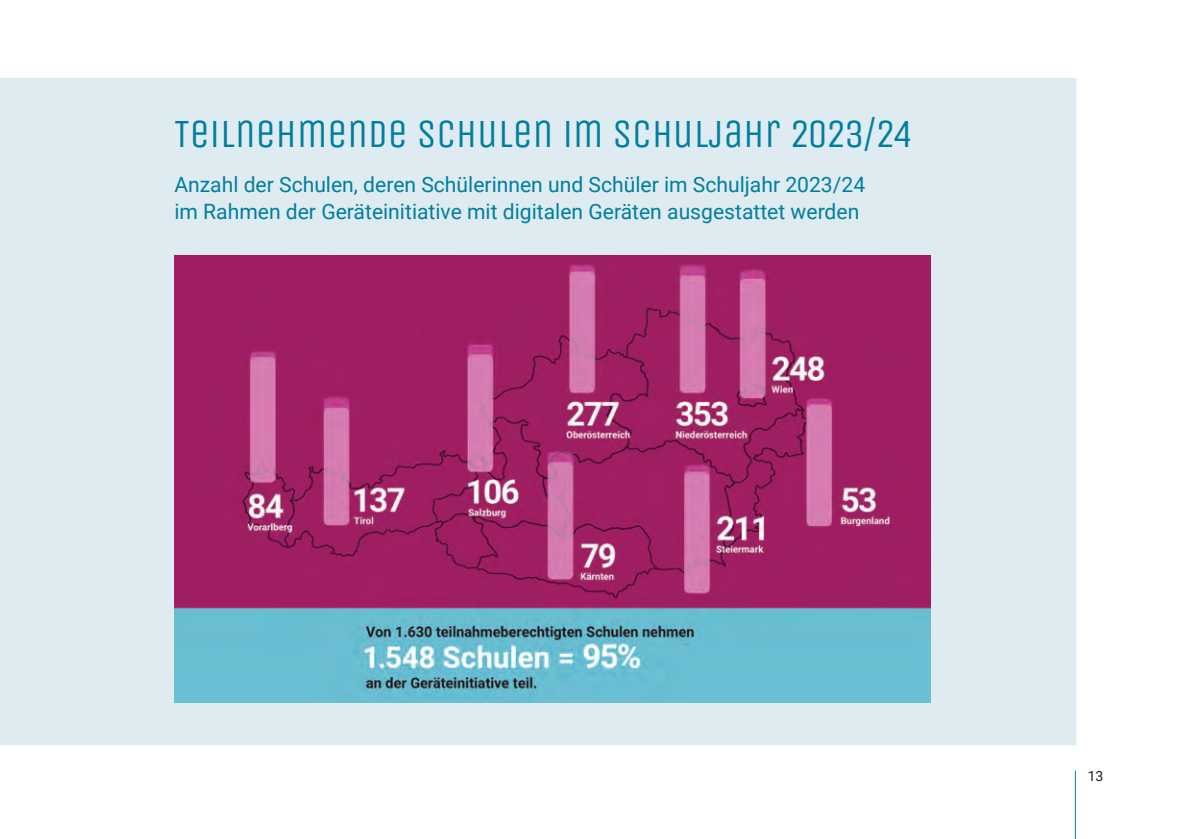
<style>
.page{position:relative;width:1190px;height:839px;background:#fff}
.page>*{position:absolute;margin:0;border:0;box-sizing:border-box;transform-origin:0 0}
.t1{font:40px "Unica One";letter-spacing:-.005em;color:#007ea0}
.t2{font:21.2px/26.4px "Roboto";color:#007ea0}
.t3{font:14px "Roboto";color:#231f20}
</style>
<div class="page">
<div style="left:0;top:78px;width:1076px;height:667px;background:#deebf1"></div>
<hr style="left:1075px;top:770px;width:1px;height:68px;background:#007ea0">
<img style="left:174px;top:255px;width:757px;height:447px">
<p class="t1" style="left:174px;top:110px;width:741px">TEILNEHMENDE SCHULEN IM SCHULJAHR 2023/24</p>
<p class="t2" style="left:174px;top:172px;width:692px">Anzahl der Schulen, deren Schülerinnen und Schüler im Schuljahr 2023/24 im Rahmen der Geräteinitiative mit digitalen Geräten ausgestattet werden</p>
<p class="t3" style="left:1087px;top:768px;width:17px">13</p>
</div>
